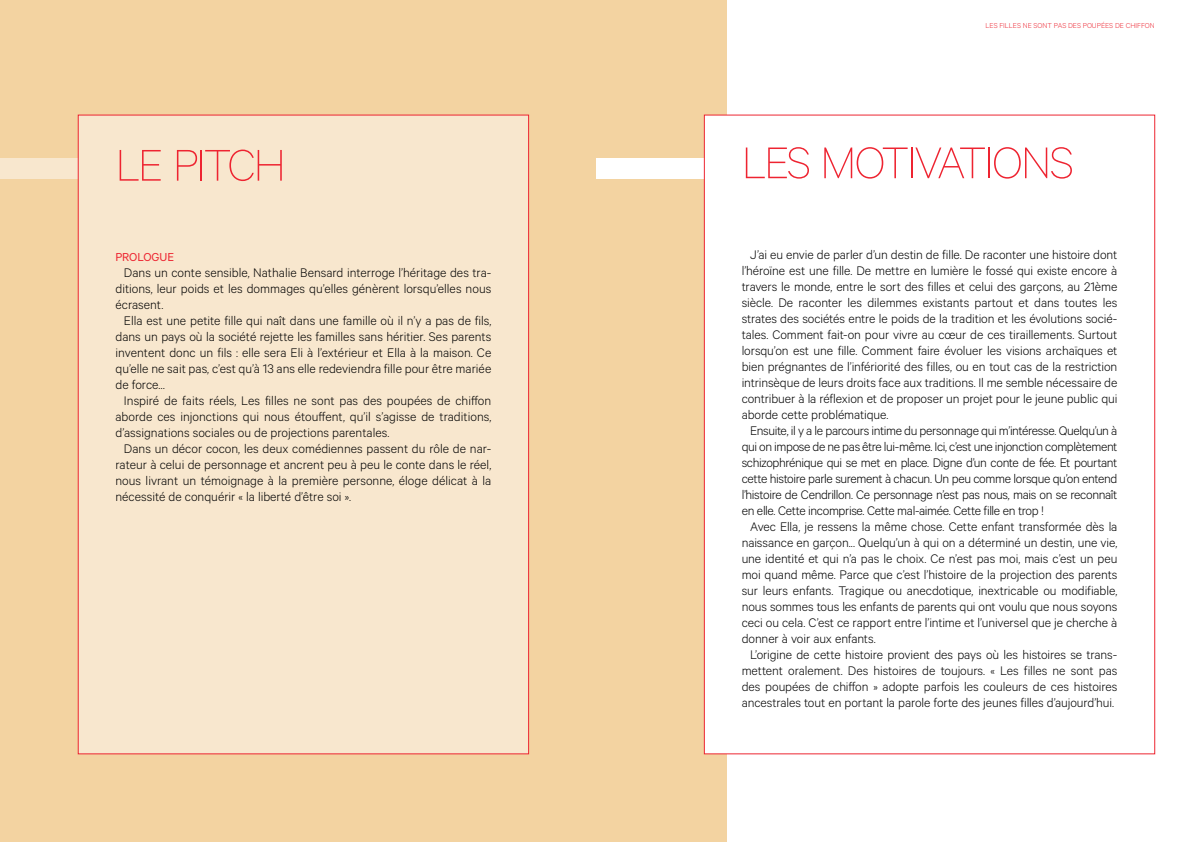
<style>
.page{position:relative;width:1191px;height:842px;background:#fff}
.page>*{position:absolute;margin:0;border:0;box-sizing:border-box;transform-origin:0 0}
.t1{font:100 50px "Calibre";letter-spacing:-.05em;color:#ee2431}
.t2{font:300 14px/16px "Calibre";letter-spacing:-.005em;color:#000;text-align:justify}
.t3{font:13px "Calibre";letter-spacing:-.005em;color:#ed2632}
.t4{font:300 8px "Calibre";color:#ed2632}
</style>
<div class="page">
<div style="left:0;top:0;width:726px;height:842px;background:#f3d3a1"></div>
<div style="left:0;top:159px;width:529px;height:20px;background:#f8e7ce"></div>
<div style="left:78px;top:115px;width:451px;height:639px;background:#f8e7ce;border:1px solid #ed2632"></div>
<div style="left:596px;top:159px;width:595px;height:20px;background:#fff"></div>
<div style="left:704px;top:115px;width:451px;height:639px;background:#fff;border:1px solid #ed2632"></div>
<h1 class="t1" style="left:115px;top:136px;width:172px">LE PITCH</h1>
<p class="t3" style="left:115px;top:250px;width:60px">PROLOGUE</p>
<p class="t2" style="left:115px;top:264px;width:377px;text-indent:9px">Dans un conte sensible, Nathalie Bensard interroge l’héritage des tra&shy;ditions, leur poids et les dommages qu’elles génèrent lorsqu’elles nous écrasent.</p>
<p class="t2" style="left:115px;top:312px;width:377px;text-indent:9px">Ella est une petite fille qui naît dans une famille où il n’y a pas de fils, dans un pays où la société rejette les familles sans héritier. Ses parents inventent donc un fils : elle sera Eli à l’extérieur et Ella à la maison. Ce qu’elle ne sait pas, c’est qu’à 13 ans elle redeviendra fille pour être mariée de force…</p>
<p class="t2" style="left:115px;top:392px;width:377px;text-indent:9px">Inspiré de faits réels, Les filles ne sont pas des poupées de chiffon aborde ces injonctions qui nous étouffent, qu’il s’agisse de traditions, d’assignations sociales ou de projections parentales.</p>
<p class="t2" style="left:115px;top:440px;width:377px;text-indent:9px">Dans un décor cocon, les deux comédiennes passent du rôle de nar&shy;rateur à celui de personnage et ancrent peu à peu le conte dans le réel, nous livrant un témoignage à la première personne, éloge délicat à la nécessité de conquérir « la liberté d’être soi ».</p>
<p class="t4" style="left:985px;top:21px;width:171px">LES FILLES NE SONT PAS DES POUPÉES DE CHIFFON</p>
<h1 class="t1" style="left:741px;top:134px;width:334px">LES MOTIVATIONS</h1>
<p class="t2" style="left:741px;top:246px;width:377px;text-indent:9px">J’ai eu envie de parler d’un destin de fille. De raconter une histoire dont l’héroïne est une fille. De mettre en lumière le fossé qui existe encore à travers le monde, entre le sort des filles et celui des garçons, au 21ème siècle. De raconter les dilemmes existants partout et dans toutes les strates des sociétés entre le poids de la tradition et les évolutions socié&shy;tales. Comment fait-on pour vivre au cœur de ces tiraillements. Surtout lorsqu’on est une fille. Comment faire évoluer les visions archaïques et bien prégnantes de l’infériorité des filles, ou en tout cas de la restriction intrinsèque de leurs droits face aux traditions. Il me semble nécessaire de contribuer à la réflexion et de proposer un projet pour le jeune public qui aborde cette problématique.</p>
<p class="t2" style="left:741px;top:422px;width:377px;text-indent:9px">Ensuite, il y a le parcours intime du personnage qui m’intéresse. Quelqu’un à qui on impose de ne pas être lui-même. Ici, c’est une injonction complètement schizophrénique qui se met en place. Digne d’un conte de fée. Et pourtant cette histoire parle surement à chacun. Un peu comme lorsque qu’on entend l’histoire de Cendrillon. Ce personnage n’est pas nous, mais on se reconnaît en elle. Cette incomprise. Cette mal-aimée. Cette fille en trop !</p>
<p class="t2" style="left:741px;top:518px;width:377px;text-indent:9px">Avec Ella, je ressens la même chose. Cette enfant transformée dès la naissance en garçon... Quelqu’un à qui on a déterminé un destin, une vie, une identité et qui n’a pas le choix. Ce n’est pas moi, mais c’est un peu moi quand même. Parce que c’est l’histoire de la projection des parents sur leurs enfants. Tragique ou anecdotique, inextricable ou modifiable, nous sommes tous les enfants de parents qui ont voulu que nous soyons ceci ou cela. C’est ce rapport entre l’intime et l’universel que je cherche à donner à voir aux enfants.</p>
<p class="t2" style="left:741px;top:646px;width:377px;text-indent:9px">L’origine de cette histoire provient des pays où les histoires se trans&shy;mettent oralement. Des histoires de toujours. « Les filles ne sont pas des poupées de chiffon » adopte parfois les couleurs de ces histoires ancestrales tout en portant la parole forte des jeunes filles d’aujourd’hui.</p>
</div>
